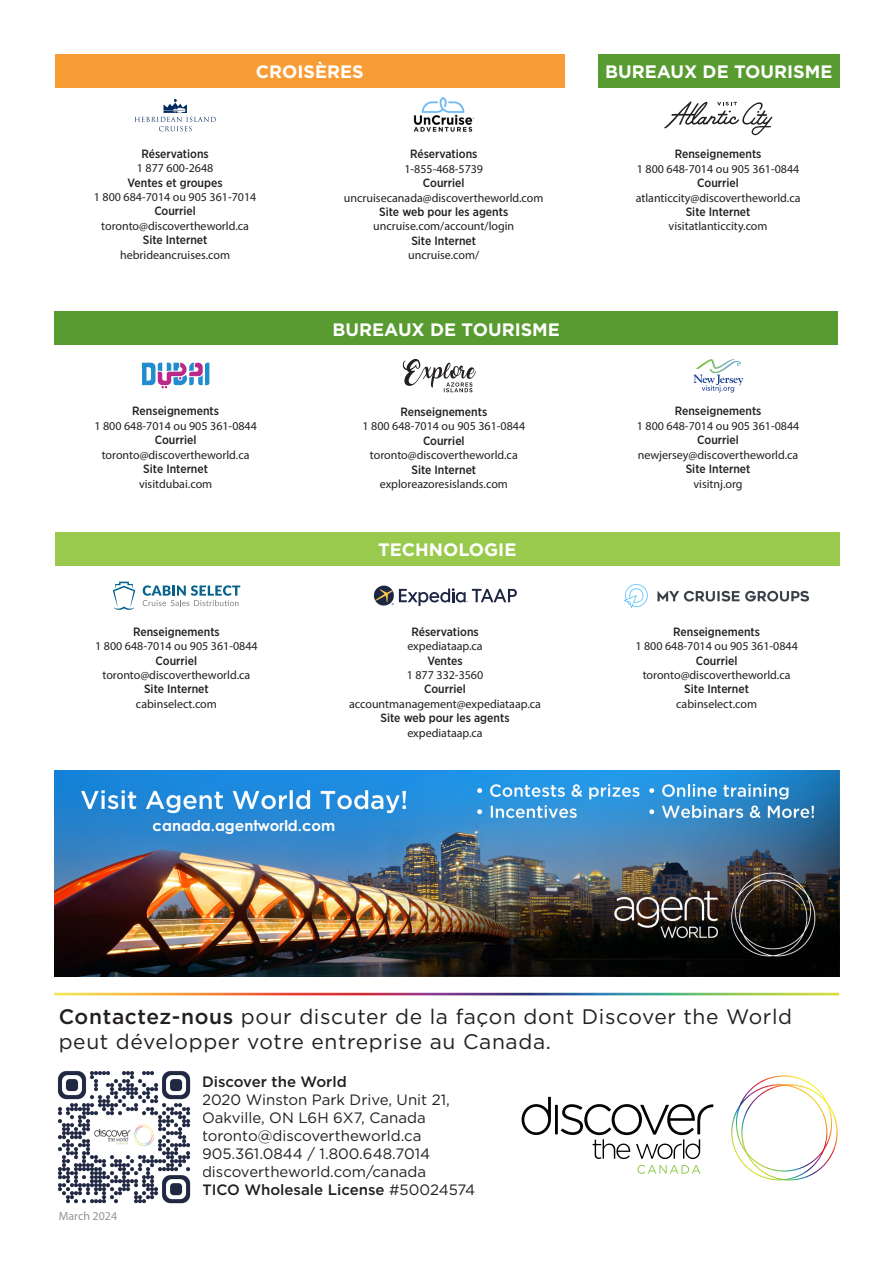
<style>
.page{position:relative;width:893px;height:1263px;background:#fff}
.page>*{position:absolute;margin:0;border:0;box-sizing:border-box;transform-origin:0 0}
.t1{font:21px "Gotham";letter-spacing:.03em;color:#231f20}
.t2{font:700 18px "Gotham";color:#fff}
.t3{font:15px/18px "Gotham";color:#231f20}
.t4{font:500 15px "Gotham";color:#231f20}
.t5{font:700 15px "Century Gothic Pro";color:#fff}
.t6{font:12px/14.4px "Myriad Pro";color:#231f20;text-align:center}
.t7{font:500 12px/14.4px "Gotham Narrow";color:#231f20;text-align:center}
.t8{font:12px "Myriad Pro";color:#939598}
.s1{font-family:"Myriad Pro";font-weight:400}
.s2{font-family:"Gotham Narrow";font-weight:500}
.s3{font-weight:500}
.s4{font-weight:400}
</style>
<div class="page">
<svg style="left:664px;top:101px;width:108px;height:34px"></svg>
<svg style="left:693px;top:359px;width:50px;height:33px"></svg>
<svg style="left:142px;top:363px;width:67px;height:25px"></svg>
<svg style="left:143px;top:585px;width:97px;height:21px"></svg>
<svg style="left:113px;top:582px;width:22px;height:28px"></svg>
<img style="left:624px;top:584px;width:186px;height:24px">
<svg style="left:403px;top:359px;width:73px;height:33px"></svg>
<img style="left:413px;top:97px;width:62px;height:35px">
<svg style="left:373px;top:585px;width:144px;height:21px"></svg>
<div style="left:55px;top:532px;width:785px;height:34px;background:#99ca4d"></div>
<div style="left:55px;top:311px;width:783px;height:34px;background:#589b31"></div>
<div style="left:598px;top:54px;width:242px;height:34px;background:#589b31"></div>
<img style="left:54px;top:770px;width:785px;height:206px">
<img style="left:731px;top:1075px;width:107px;height:106px">
<hr style="left:555px;top:1105px;width:3px;height:29px;background:#040503">
<svg style="left:522px;top:1097px;width:29px;height:38px"></svg>
<svg style="left:561px;top:1104px;width:152px;height:55px"></svg>
<svg style="left:637px;top:1165px;width:63px;height:9px"></svg>
<img style="left:57px;top:1071px;width:134px;height:133px">
<div style="left:55px;top:54px;width:510px;height:34px;background:#f89d36"></div>
<svg style="left:135px;top:99px;width:81px;height:32px"></svg>
<p class="t2" style="left:256px;top:60px;width:109px">CROISÈRES</p>
<p class="t7" style="left:137px;top:146px;width:78px">Réservations<br><span class="s1">1 877 600-2648</span></p>
<p class="t6" style="left:94px;top:175px;width:164px"><span class="s2">Ventes et groupes<br></span>1 800 684-7014 ou 905 361-7014</p>
<p class="t6" style="left:101px;top:204px;width:149px"><span class="s2">Courriel </span>toronto@discovertheworld.ca</p>
<p class="t6" style="left:120px;top:233px;width:111px"><span class="s2">Site Internet </span>hebrideancruises.com</p>
<p class="t6" style="left:94px;top:404px;width:164px"><span class="s2">Renseignements<br></span>1 800 648-7014 ou 905 361-0844</p>
<p class="t6" style="left:102px;top:433px;width:149px"><span class="s2">Courriel </span>toronto@discovertheworld.ca</p>
<p class="t6" style="left:139px;top:462px;width:75px"><span class="s2">Site Internet </span>visitdubai.com</p>
<p class="t6" style="left:95px;top:624px;width:164px"><span class="s2">Renseignements<br></span>1 800 648-7014 ou 905 361-0844</p>
<p class="t6" style="left:102px;top:653px;width:149px"><span class="s2">Courriel </span>toronto@discovertheworld.ca</p>
<p class="t6" style="left:136px;top:682px;width:82px"><span class="s2">Site Internet </span>cabinselect.com</p>
<p class="t6" style="left:404px;top:147px;width:80px"><span class="s2">Réservations<br></span>1-855-468-5739</p>
<p class="t6" style="left:344px;top:176px;width:201px"><span class="s2">Courriel </span>uncruisecanada@discovertheworld.com<br><span class="s2">Site web pour les agents </span>uncruise.com/account/login<br><span class="s2">Site Internet<br></span>uncruise.com/</p>
<p class="t2" style="left:333px;top:317px;width:229px">BUREAUX DE TOURISME</p>
<p class="t6" style="left:363px;top:405px;width:164px"><span class="s2">Renseignements<br></span>1 800 648-7014 ou 905 361-0844</p>
<p class="t6" style="left:370px;top:433px;width:149px"><span class="s2">Courriel </span>toronto@discovertheworld.ca</p>
<p class="t6" style="left:380px;top:462px;width:130px"><span class="s2">Site Internet </span>exploreazoresislands.com</p>
<p class="t2" style="left:378px;top:537px;width:140px">TECHNOLOGIE</p>
<p class="t6" style="left:407px;top:624px;width:77px"><span class="s2">Réservations </span>expediataap.ca</p>
<p class="t6" style="left:407px;top:653px;width:78px"><span class="s2">Ventes<br></span>1 877 332-3560</p>
<p class="t6" style="left:349px;top:682px;width:193px"><span class="s2">Courriel </span>accountmanagement@expediataap.ca</p>
<p class="t7" style="left:381px;top:711px;width:130px">Site web pour les agents <span class="s1">expediataap.ca</span></p>
<p class="t5" style="left:153px;top:816px;width:184px">canada.agentworld.com</p>
<p class="t2" style="left:605px;top:60px;width:229px">BUREAUX DE TOURISME</p>
<p class="t6" style="left:637px;top:147px;width:164px"><span class="s2">Renseignements<br></span>1 800 648-7014 ou 905 361-0844</p>
<p class="t6" style="left:636px;top:176px;width:166px"><span class="s2">Courriel </span>atlanticcity@discovertheworld.ca</p>
<p class="t6" style="left:669px;top:204px;width:100px"><span class="s2">Site Internet </span>visitatlanticcity.com</p>
<p class="t6" style="left:637px;top:404px;width:164px"><span class="s2">Renseignements<br></span>1 800 648-7014 ou 905 361-0844</p>
<p class="t6" style="left:638px;top:433px;width:162px"><span class="s2">Courriel </span>newjersey@discovertheworld.ca</p>
<p class="t7" style="left:686px;top:461px;width:66px">Site Internet <span class="s1">visitnj.org</span></p>
<p class="t6" style="left:635px;top:624px;width:164px"><span class="s2">Renseignements<br></span>1 800 648-7014 ou 905 361-0844</p>
<p class="t6" style="left:643px;top:653px;width:149px"><span class="s2">Courriel </span>toronto@discovertheworld.ca</p>
<p class="t6" style="left:676px;top:682px;width:82px"><span class="s2">Site Internet </span>cabinselect.com</p>
<p class="t1" style="left:59px;top:1003px;width:735px"><span class="s3">Contactez-nous</span> pour discuter de la façon dont Discover the World</p>
<p class="t1" style="left:59px;top:1028px;width:494px">peut développer votre entreprise au Canada.</p>
<p class="t8" style="left:59px;top:1208px;width:60px">March 2024</p>
<p class="t4" style="left:202px;top:1073px;width:146px">Discover the World</p>
<p class="t3" style="left:202px;top:1091px;width:249px">2020 Winston Park Drive, Unit 21,<br>Oakville, ON L6H 6X7, Canada</p>
<p class="t3" style="left:202px;top:1127px;width:221px">toronto@discovertheworld.ca</p>
<p class="t3" style="left:202px;top:1145px;width:230px">905.361.0844 / 1.800.648.7014</p>
<p class="t3" style="left:202px;top:1163px;width:226px">discovertheworld.com/canada</p>
<p class="t4" style="left:202px;top:1181px;width:275px">TICO Wholesale License <span class="s4">#50024574</span></p>
</div>
